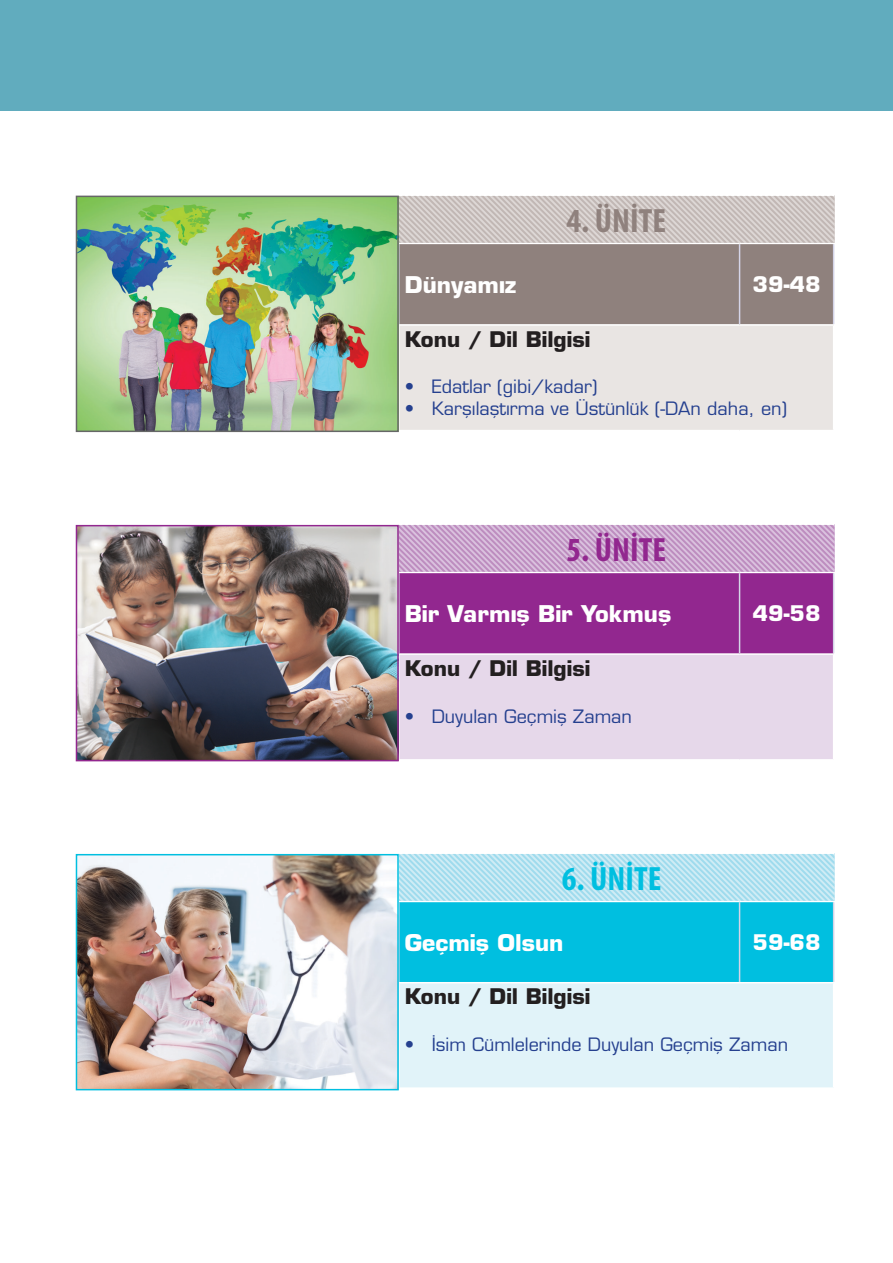
<style>
.page{position:relative;width:893px;height:1263px;background:#fff}
.page>*{position:absolute;margin:0;border:0;box-sizing:border-box;transform-origin:0 0}
.t1{font:700 condensed 33.75px "Myriad Pro";color:#8f817d}
.t2{font:700 condensed 33.75px "Myriad Pro";color:#92278f}
.t3{font:700 condensed 33.75px "Myriad Pro";color:#00bfe0}
.t4{font:700 22.5px "Eurostile LT Std";color:#fff}
.t5{font:700 21px "Eurostile LT Std";color:#231f20}
.t6{font:700 21px "Eurostile LT Std";color:#fff}
.t7{font:18px "Eurostile LT Std";color:#25408f}
</style>
<div class="page">
<div style="left:0;top:0;width:893px;height:111px;background:#61acbe"></div>
<div style="left:399px;top:325px;width:435px;height:106px;background:#e9e5e3"></div>
<hr style="left:398px;top:324px;width:342px;height:2px;background:#fff">
<hr style="left:740px;top:324px;width:94px;height:2px;background:#fff">
<hr style="left:833px;top:326px;width:1px;height:104px;background:#fff">
<hr style="left:398px;top:430px;width:342px;height:1px;background:#fff">
<hr style="left:740px;top:430px;width:94px;height:1px;background:#fff">
<div style="left:399px;top:654px;width:435px;height:106px;background:#e6d8ea"></div>
<hr style="left:398px;top:653px;width:342px;height:2px;background:#fff">
<hr style="left:740px;top:653px;width:94px;height:2px;background:#fff">
<hr style="left:833px;top:655px;width:1px;height:104px;background:#fff">
<hr style="left:398px;top:759px;width:342px;height:2px;background:#fff">
<hr style="left:740px;top:759px;width:94px;height:2px;background:#fff">
<div style="left:399px;top:983px;width:435px;height:105px;background:#e1f3f9"></div>
<hr style="left:833px;top:983px;width:1px;height:104px;background:#fff">
<hr style="left:398px;top:1087px;width:342px;height:2px;background:#fff">
<hr style="left:740px;top:1087px;width:94px;height:2px;background:#fff">
<svg style="left:399px;top:196px;width:435px;height:129px;background:#a89c99"></svg>
<svg style="left:399px;top:525px;width:435px;height:129px;background:#a859a8"></svg>
<svg style="left:399px;top:854px;width:435px;height:128px;background:#46cde6"></svg>
<img style="left:79px;top:199px;width:317px;height:230px">
<div style="left:76px;top:196px;width:323px;height:236px;border:2px solid #666767"></div>
<img style="left:79px;top:528px;width:317px;height:230px">
<div style="left:76px;top:525px;width:323px;height:236px;border:2px solid #92278f"></div>
<img style="left:79px;top:857px;width:317px;height:230px">
<div style="left:76px;top:854px;width:323px;height:236px;border:2px solid #00bfe0"></div>
<p class="t1" style="left:566px;top:200px;width:101px">4. ÜNİTE</p>
<p class="t4" style="left:405px;top:270px;width:113px">Dünyamız</p>
<p class="t6" style="left:753px;top:271px;width:69px">39-48</p>
<p class="t5" style="left:405px;top:326px;width:187px">Konu / Dil Bilgisi</p>
<p class="t7" style="left:405px;top:376px;width:194px">• Edatlar (gibi/kadar)</p>
<p class="t7" style="left:405px;top:398px;width:384px">• Karşılaştırma ve Üstünlük (-DAn daha, en)</p>
<p class="t2" style="left:566px;top:529px;width:101px">5. ÜNİTE</p>
<p class="t4" style="left:405px;top:599px;width:268px">Bir Varmış Bir Yokmuş</p>
<p class="t6" style="left:753px;top:600px;width:69px">49-58</p>
<p class="t5" style="left:405px;top:655px;width:187px">Konu / Dil Bilgisi</p>
<p class="t7" style="left:405px;top:705px;width:229px">• Duyulan Geçmiş Zaman</p>
<p class="t3" style="left:562px;top:858px;width:101px">6. ÜNİTE</p>
<p class="t4" style="left:405px;top:928px;width:160px">Geçmiş Olsun</p>
<p class="t6" style="left:753px;top:929px;width:69px">59-68</p>
<p class="t5" style="left:405px;top:984px;width:187px">Konu / Dil Bilgisi</p>
<p class="t7" style="left:405px;top:1034px;width:385px">• İsim Cümlelerinde Duyulan Geçmiş Zaman</p>
</div>
